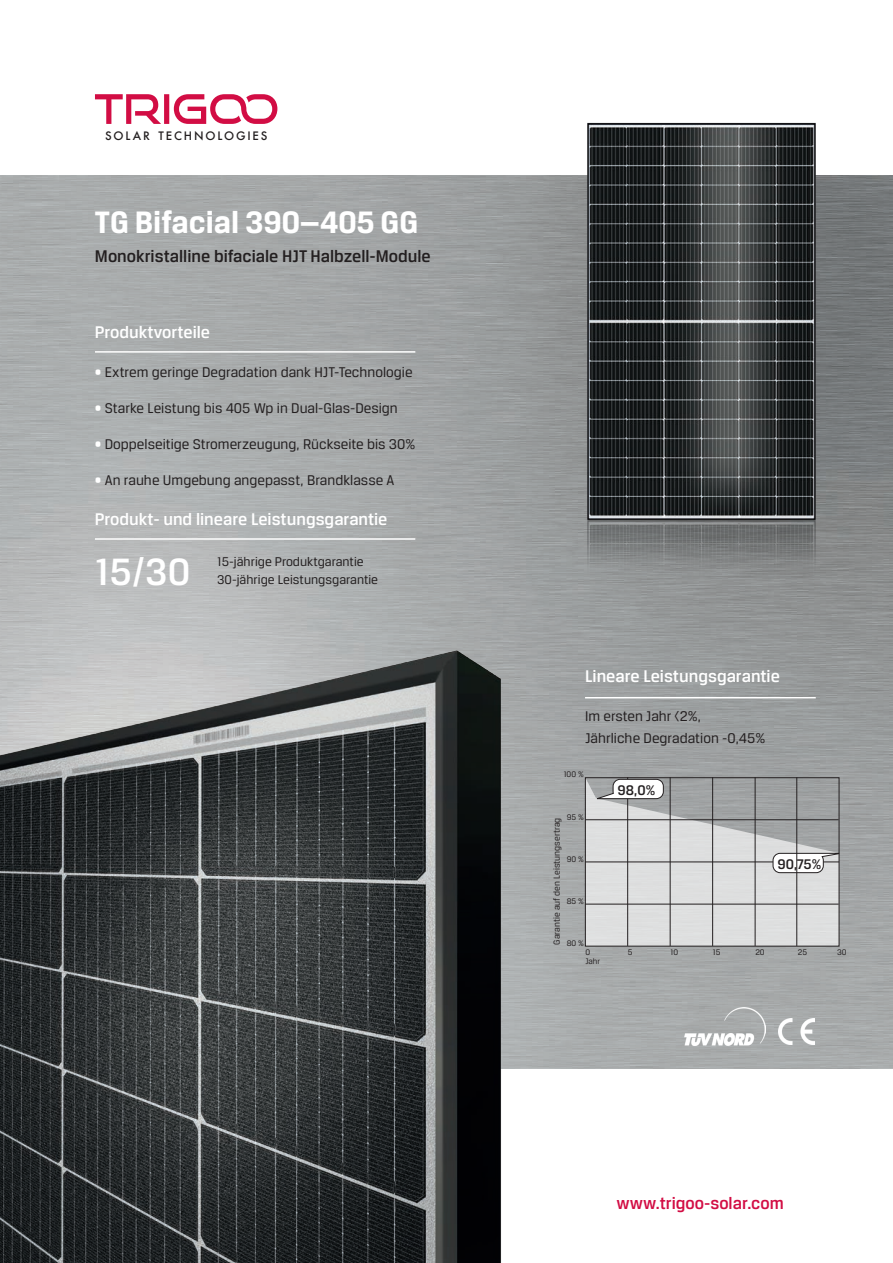
<style>
.page{position:relative;width:893px;height:1263px;background:#fff}
.page>*{position:absolute;margin:0;border:0;box-sizing:border-box;transform-origin:0 0}
.t1{font:500 40.5px "Breuer Text";color:#fff}
.t2{font:700 33px "Breuer Text";color:#fff}
.t3{font:500 18px "Breuer Text";color:#fff}
.t4{font:500 18px "Breuer Text";color:#231f20}
.t5{font:500 18px "Breuer Text";color:#d20d44}
.t6{font:15px/21.6px "Breuer Text";color:#231f20}
.t7{font:500 14.85px "Breuer Text";color:#231f20}
.t8{font:13.5px/18px "Breuer Text";color:#231f20}
.t9{font:500 11.4px "Futura";letter-spacing:.165em;color:#231f20}
.t10{font:9.45px "Breuer Text";color:#231f20}
.t11{font:8.7px "Breuer Text";color:#231f20}
.s1{color:#fff}
</style>
<div class="page">
<img style="left:0;top:176px;width:893px;height:892px">
<img style="left:0;top:590px;width:613px;height:673px">
<img style="left:529px;top:122px;width:345px;height:482px">
<img style="left:778px;top:1018px;width:36px;height:26px">
<img style="left:685px;top:1008px;width:80px;height:37px">
<svg style="left:95px;top:94px;width:182px;height:30px"></svg>
<hr style="left:627px;top:777px;width:1px;height:169px;background:#231f20">
<hr style="left:670px;top:777px;width:1px;height:169px;background:#231f20">
<hr style="left:712px;top:777px;width:1px;height:169px;background:#231f20">
<hr style="left:755px;top:777px;width:1px;height:169px;background:#231f20">
<svg style="left:585px;top:778px;width:254px;height:168px;background:#c7c8c8"></svg>
<hr style="left:796px;top:777px;width:1px;height:169px;background:#231f20">
<hr style="left:95px;top:351px;width:320px;height:2px;background:#fff">
<hr style="left:95px;top:538px;width:320px;height:2px;background:#fff">
<hr style="left:585px;top:697px;width:231px;height:1px;background:#fff">
<p class="t9" style="left:105px;top:128px;width:164px">SOLAR TECHNOLOGIES</p>
<h2 class="t2" style="left:95px;top:204px;width:325px">TG Bifacial 390—405 GG</h2>
<p class="t4" style="left:95px;top:246px;width:337px">Monokristalline bifaciale HJT Halbzell-Module</p>
<p class="t3" style="left:95px;top:322px;width:117px">Produktvorteile</p>
<p class="t6" style="left:95px;top:361px;width:319px"><span class="s1">•</span> Extrem geringe Degradation dank HJT-Technologie</p>
<p class="t6" style="left:95px;top:397px;width:304px"><span class="s1">•</span> Starke Leistung bis 405 Wp in Dual-Glas-Design</p>
<p class="t6" style="left:95px;top:433px;width:322px"><span class="s1">•</span> Doppelseitige Stromerzeugung, Rückseite bis 30%</p>
<p class="t6" style="left:95px;top:469px;width:301px"><span class="s1">•</span> An rauhe Umgebung angepasst, Brandklasse A</p>
<p class="t3" style="left:95px;top:509px;width:294px">Produkt- und lineare Leistungsgarantie</p>
<h1 class="t1" style="left:95px;top:550px;width:97px">15/30</h1>
<p class="t8" style="left:217px;top:553px;width:162px">15-jährige Produktgarantie<br>30-jährige Leistungsgarantie</p>
<p class="t3" style="left:585px;top:666px;width:196px">Lineare Leistungsgarantie</p>
<p class="t6" style="left:585px;top:705px;width:182px">Im ersten Jahr &lt;2%,<br>Jährliche Degradation -0,45%</p>
<p class="t11" style="left:564px;top:770px;width:22px">100 %</p>
<p class="t11" style="left:567px;top:812px;width:19px">95 %</p>
<p class="t11" style="left:567px;top:854px;width:19px">90 %</p>
<p class="t11" style="left:567px;top:896px;width:19px">85 %</p>
<p class="t11" style="left:567px;top:938px;width:19px">80 %</p>
<p class="t10" style="left:552px;top:945px;width:129px;rotate:-90deg">Garantie auf den Leistungsertrag</p>
<p class="t11" style="left:585px;top:947px;width:6px">0</p>
<p class="t11" style="left:585px;top:956px;width:16px">Jahr</p>
<p class="t7" style="left:618px;top:782px;width:39px">98,0%</p>
<p class="t7" style="left:778px;top:856px;width:45px">90,75%</p>
<p class="t11" style="left:628px;top:947px;width:6px">5</p>
<p class="t11" style="left:670px;top:947px;width:9px">10</p>
<p class="t11" style="left:713px;top:947px;width:9px">15</p>
<p class="t11" style="left:755px;top:947px;width:11px">20</p>
<p class="t11" style="left:798px;top:947px;width:11px">25</p>
<p class="t11" style="left:837px;top:947px;width:11px">30</p>
<p class="t5" style="left:617px;top:1193px;width:169px">www.trigoo-solar.com</p>
</div>
